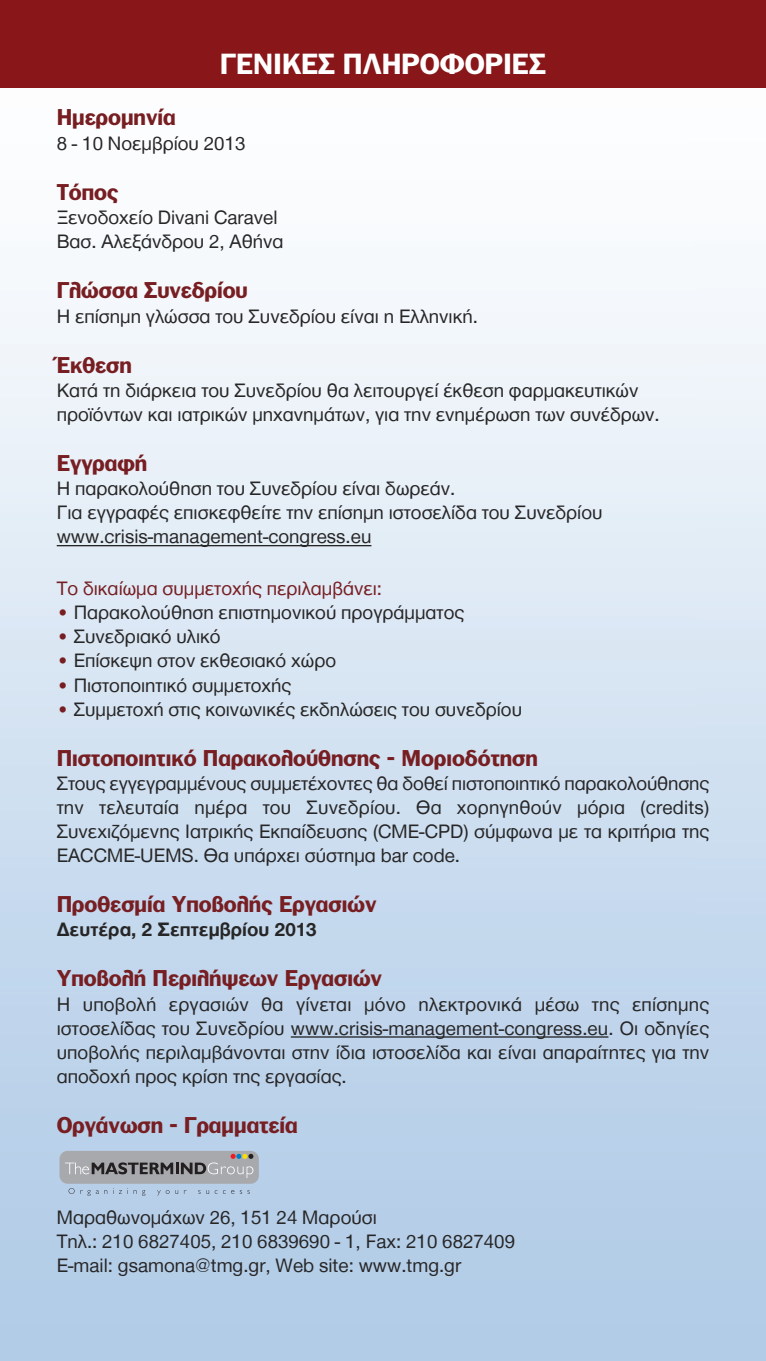
<style>
.page{position:relative;width:766px;height:1361px;background:#fff}
.page>*{position:absolute;margin:0;border:0;box-sizing:border-box;transform-origin:0 0}
.t1{font:700 28px "PF Franklin Gothic";color:#fff}
.t2{font:700 22px "PF Franklin Gothic";color:#771e22}
.t3{font:20px/24px "Helvetica Neue Greek";color:#272627}
.t4{font:20px "Helvetica Neue Greek";color:#771e22}
.t5{font:700 20px "Helvetica Neue Greek";color:#272627}
.s1{color:#771e22}
</style>
<div class="page">
<img style="left:0;top:289px;width:765px;height:1072px">
<div style="left:0;top:0;width:765px;height:88px;background:#891719"></div>
<hr style="left:57px;top:545px;width:314px;height:1px;background:#272627">
<hr style="left:291px;top:1036px;width:317px;height:1px;background:#272627">
<div style="left:59px;top:1151px;width:200px;height:32px;background:#a8a9ad;border-radius:8px"></div>
<svg style="left:69px;top:1188px;width:38px;height:7px"></svg>
<svg style="left:113px;top:1188px;width:15px;height:6px"></svg>
<svg style="left:134px;top:1190px;width:11px;height:5px"></svg>
<svg style="left:157px;top:1190px;width:12px;height:5px"></svg>
<svg style="left:175px;top:1190px;width:3px;height:4px"></svg>
<svg style="left:206px;top:1190px;width:3px;height:4px"></svg>
<svg style="left:223px;top:1190px;width:11px;height:4px"></svg>
<svg style="left:240px;top:1190px;width:10px;height:4px"></svg>
<svg style="left:65px;top:1154px;width:188px;height:24px"></svg>
<h1 class="t1" style="left:220px;top:48px;width:327px">ΓΕΝΙΚΕΣ ΠΛΗΡΟΦΟΡΙΕΣ</h1>
<p class="t2" style="left:57px;top:104px;width:121px">Ημερομηνία</p>
<p class="t3" style="left:57px;top:132px;width:190px">8 - 10 Νοεμβρίου 2013</p>
<p class="t2" style="left:57px;top:179px;width:63px">Τόπος</p>
<p class="t3" style="left:57px;top:207px;width:228px">Ξενοδοχείο Divani Caravel<br>Βασ. Αλεξάνδρου 2, Αθήνα</p>
<p class="t2" style="left:57px;top:277px;width:192px">Γλώσσα Συνεδρίου</p>
<p class="t3" style="left:57px;top:305px;width:422px">Η επίσημη γλώσσα του Συνεδρίου είναι η Ελληνική.</p>
<p class="t2" style="left:57px;top:352px;width:77px">Έκθεση</p>
<p class="t3" style="left:57px;top:379px;width:604px">Κατά τη διάρκεια του Συνεδρίου θα λειτουργεί έκθεση φαρμακευτικών προϊόντων και ιατρικών μηχανημάτων, για την ενημέρωση των συνέδρων.</p>
<p class="t2" style="left:57px;top:450px;width:92px">Εγγραφή</p>
<p class="t3" style="left:57px;top:478px;width:547px">Η παρακολούθηση του Συνεδρίου είναι δωρεάν.<br>Για εγγραφές επισκεφθείτε την επίσημη ιστοσελίδα του Συνεδρίου www.crisis-management-congress.eu</p>
<p class="t4" style="left:57px;top:580px;width:327px">Το δικαίωμα συμμετοχής περιλαμβάνει:</p>
<p class="t3" style="left:57px;top:602px;width:409px"><span class="s1">•</span> Παρακολούθηση επιστημονικού προγράμματος</p>
<p class="t3" style="left:57px;top:626px;width:165px"><span class="s1">•</span> Συνεδριακό υλικό</p>
<p class="t3" style="left:57px;top:650px;width:281px"><span class="s1">•</span> Επίσκεψη στον εκθεσιακό χώρο</p>
<p class="t3" style="left:57px;top:674px;width:236px"><span class="s1">•</span> Πιστοποιητικό συμμετοχής</p>
<p class="t3" style="left:57px;top:698px;width:467px"><span class="s1">•</span> Συμμετοχή στις κοινωνικές εκδηλώσεις του συνεδρίου</p>
<p class="t2" style="left:57px;top:744px;width:482px">Πιστοποιητικό Παρακολούθησης - Μοριοδότηση</p>
<p class="t3" style="left:57px;top:772px;width:653px;text-align:justify">Στους εγγεγραμμένους συμμετέχοντες θα δοθεί πιστοποιητικό παρακολούθησης την τελευταία ημέρα του Συνεδρίου. Θα χορηγηθούν μόρια (credits)<br>Συνεχιζόμενης Ιατρικής Εκπαίδευσης (CME-CPD) σύμφωνα με τα κριτήρια της EACCME-UEMS. Θα υπάρχει σύστημα bar code.</p>
<p class="t2" style="left:57px;top:891px;width:321px">Προθεσμία Υποβολής Εργασιών</p>
<p class="t5" style="left:57px;top:921px;width:261px">Δευτέρα, 2 Σεπτεμβρίου 2013</p>
<p class="t2" style="left:57px;top:965px;width:327px">Υποβολή Περιλήψεων Εργασιών</p>
<p class="t3" style="left:57px;top:993px;width:653px;text-align:justify">Η υποβολή εργασιών θα γίνεται μόνο ηλεκτρονικά μέσω της επίσημης ιστοσελίδας του Συνεδρίου www.crisis-management-congress.eu. Οι οδηγίες υποβολής περιλαμβάνονται στην ίδια ιστοσελίδα και είναι απαραίτητες για την αποδοχή προς κρίση της εργασίας.</p>
<p class="t2" style="left:57px;top:1112px;width:242px">Οργάνωση - Γραμματεία</p>
<p class="t3" style="left:57px;top:1206px;width:460px">Μαραθωνομάχων 26, 151 24 Μαρούσι<br>Τηλ.: 210 6827405, 210 6839690 - 1, Fax: 210 6827409<br>E-mail: gsamona@tmg.gr, Web site: www.tmg.gr</p>
</div>
